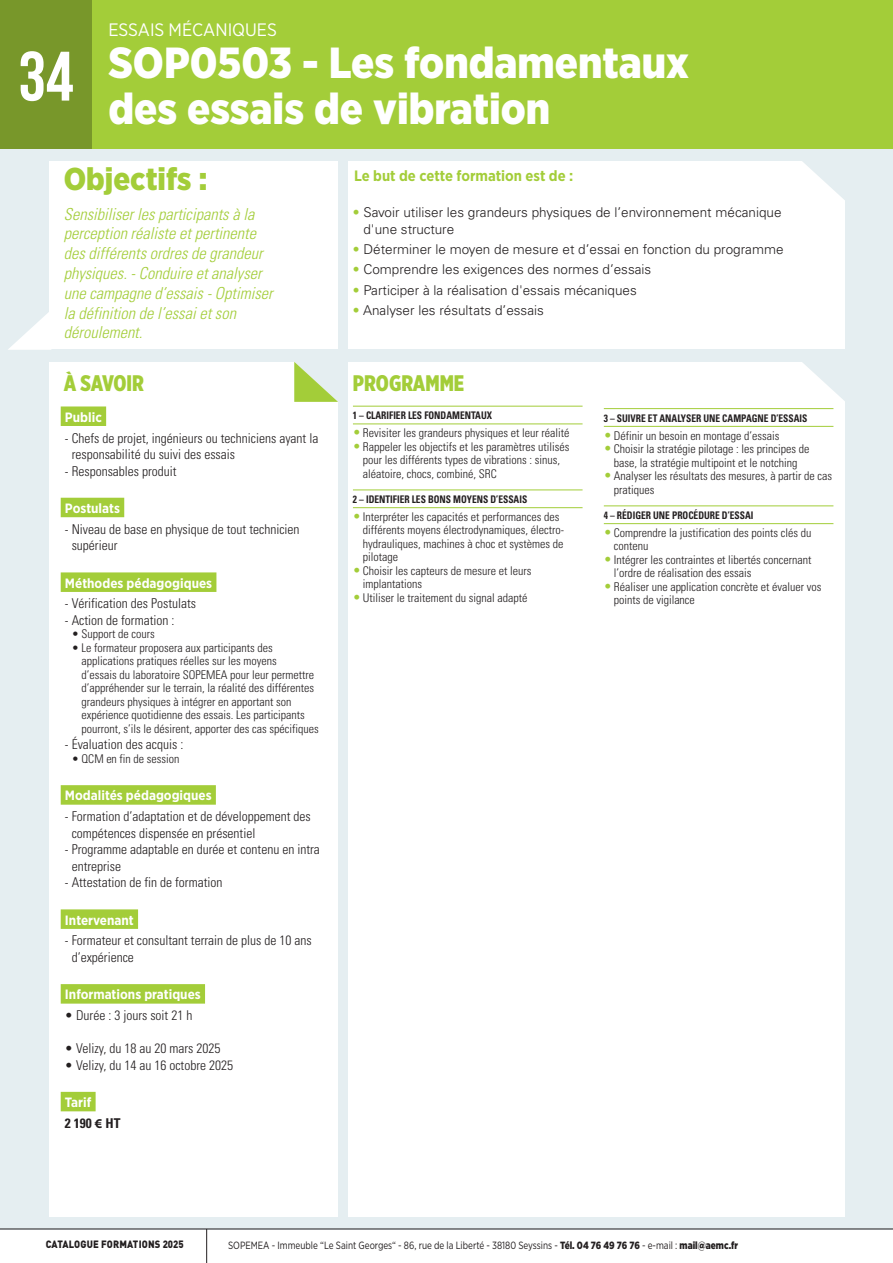
<style>
.page{position:relative;width:893px;height:1263px;background:#fff}
.page>*{position:absolute;margin:0;border:0;box-sizing:border-box;transform-origin:0 0}
.t1{font:700 69.75px "Bebas Neue";color:#fff}
.t2{font:900 43.5px/46.5px "Gotham Narrow";color:#fff}
.t3{font:900 31.5px "Gotham Narrow";color:#a3cd39}
.t4{font:900 22.5px "Gotham X Narrow";color:#a3cd39}
.t5{font:18px "Gotham Narrow";color:#fff}
.t6{font:italic 300 condensed 16.5px/19.8px "Univers";color:#a3cd39}
.t7{font:700 15px "Gotham Narrow";color:#a3cd39}
.Puces_generalite{font:300 condensed 13.5px/16.5px "Univers";color:#231f20}
.t8{font:300 13.5px/16.2px "Univers";color:#231f20}
.Form_CARTOUCHE_09{font:700 13.5px "Gotham Narrow";color:#fff}
.Form_TARIF{font:700 condensed 13.5px "Univers";color:#231f20}
.Puces_generalite-2{font:300 condensed 12px/13.5px "Univers";color:#231f20}
.Form_FILETS_09{font:700 condensed 10.5px "Univers";color:#231f20;scale:.9 1}
.t9{font:10.5px "Gotham Narrow";color:#231f20;scale:.9 1}
.t10{font:900 10.5px "DIN Pro";letter-spacing:.02em;color:#231f20;scale:.9 1}
.s1{color:#a3cd39}
.s2{font-family:"Myriad Pro";font-stretch:normal}
.s3{font-size:13.5px;color:#a3cd39}
.s4{font-weight:900}
</style>
<div class="page">
<div style="left:0;top:1217px;width:893px;height:12px;background:#e5eef1"></div>
<div style="left:0;top:350px;width:893px;height:12px;background:#e5eef1"></div>
<div style="left:0;top:149px;width:893px;height:12px;background:#e5eef1"></div>
<div style="left:0;top:149px;width:48px;height:1071px;background:#e5eef1"></div>
<div style="left:338px;top:149px;width:9px;height:1071px;background:#e5eef1"></div>
<div style="left:845px;top:149px;width:48px;height:1071px;background:#e5eef1"></div>
<svg style="left:802px;top:362px;width:43px;height:39px"></svg>
<svg style="left:8px;top:310px;width:41px;height:40px"></svg>
<hr style="left:353px;top:406px;width:230px;height:1px;background:#a3cd39">
<hr style="left:353px;top:423px;width:230px;height:1px;background:#a3cd39">
<hr style="left:353px;top:489px;width:230px;height:1px;background:#a3cd39">
<hr style="left:353px;top:507px;width:230px;height:1px;background:#a3cd39">
<hr style="left:604px;top:408px;width:229px;height:1px;background:#a3cd39">
<hr style="left:604px;top:426px;width:229px;height:1px;background:#a3cd39">
<hr style="left:604px;top:505px;width:229px;height:1px;background:#a3cd39">
<hr style="left:604px;top:523px;width:229px;height:1px;background:#a3cd39">
<div style="left:61px;top:406px;width:45px;height:20px;background:#a3cd39"></div>
<div style="left:61px;top:498px;width:63px;height:19px;background:#a3cd39"></div>
<div style="left:61px;top:572px;width:155px;height:20px;background:#a3cd39"></div>
<div style="left:61px;top:785px;width:155px;height:20px;background:#a3cd39"></div>
<div style="left:61px;top:909px;width:77px;height:20px;background:#a3cd39"></div>
<div style="left:61px;top:984px;width:144px;height:20px;background:#a3cd39"></div>
<div style="left:61px;top:1092px;width:35px;height:19px;background:#a3cd39"></div>
<svg style="left:294px;top:362px;width:44px;height:40px;background:#c4dd95"></svg>
<div style="left:0;top:0;width:893px;height:149px;background:#a3cd39"></div>
<svg style="left:802px;top:161px;width:43px;height:39px"></svg>
<div style="left:0;top:0;width:92px;height:149px;background:#78972a"></div>
<hr style="left:0;top:1229px;width:893px;height:1px;background:#231f20">
<hr style="left:206px;top:1229px;width:1px;height:34px;background:#231f20">
<p class="t1" style="left:18px;top:38px;width:57px">34</p>
<p class="t5" style="left:108px;top:18px;width:170px">ESSAIS MÉCANIQUES</p>
<p class="t2" style="left:108px;top:39px;width:582px">SOP0503 - Les fondamentaux des essais de vibration</p>
<p class="t3" style="left:64px;top:158px;width:145px">Objectifs :</p>
<p class="t6" style="left:64px;top:204px;width:210px">Sensibiliser les participants à la perception réaliste et pertinente des différents ordres de grandeur physiques. - Conduire et analyser une campagne d’essais - Optimiser la définition de l’essai et son déroulement.</p>
<p class="t7" style="left:354px;top:166px;width:221px">Le but de cette formation est de :</p>
<p class="t8" style="left:363px;top:204px;width:420px;text-indent:-11px"><span class="s1">•</span> Savoir utiliser les grandeurs physiques de l’environnement mécanique d'une structure</p>
<p class="t8" style="left:353px;top:241px;width:432px"><span class="s1">•</span> Déterminer le moyen de mesure et d’essai en fonction du programme</p>
<p class="t8" style="left:353px;top:262px;width:300px"><span class="s1">•</span> Comprendre les exigences des normes d’essais</p>
<p class="t8" style="left:353px;top:282px;width:285px"><span class="s1">•</span> Participer à la réalisation d'essais mécaniques</p>
<p class="t8" style="left:353px;top:302px;width:192px"><span class="s1">•</span> Analyser les résultats d’essais</p>
<p class="t4" style="left:64px;top:369px;width:82px">À SAVOIR</p>
<p class="t4" style="left:353px;top:369px;width:113px">PROGRAMME</p>
<p class="Form_CARTOUCHE_09" style="left:65px;top:408px;width:38px">Public</p>
<p class="Puces_generalite" style="left:72px;top:429px;width:248px;text-indent:-7px">- Chefs de projet, ingénieurs ou techniciens ayant la responsabilité du suivi des essais</p>
<p class="Puces_generalite" style="left:65px;top:462px;width:113px">- Responsables produit</p>
<p class="Form_CARTOUCHE_09" style="left:65px;top:499px;width:57px">Postulats</p>
<p class="Puces_generalite" style="left:72px;top:521px;width:229px;text-indent:-7px">- Niveau de base en physique de tout technicien supérieur</p>
<p class="Form_CARTOUCHE_09" style="left:65px;top:574px;width:149px">Méthodes pédagogiques</p>
<p class="Puces_generalite" style="left:65px;top:595px;width:133px">- Vérification des Postulats</p>
<p class="Puces_generalite" style="left:65px;top:612px;width:111px">- Action de formation :</p>
<p class="Puces_generalite-2" style="left:72px;top:627px;width:85px">• Support de cours</p>
<p class="Puces_generalite-2" style="left:82px;top:641px;width:239px;text-indent:-10px">• Le formateur proposera aux participants des applications pratiques réelles sur les moyens<br>d’essais du laboratoire SOPEMEA pour leur permettre d’appréhender sur le terrain, la réalité des différentes grandeurs physiques à intégrer en apportant son expérience quotidienne des essais. Les participants pourront, s’ils le désirent, apporter des cas spécifiques</p>
<p class="Puces_generalite" style="left:65px;top:736px;width:120px">- Évaluation des acquis :</p>
<p class="Puces_generalite-2" style="left:72px;top:752px;width:109px">• QCM en fin de session</p>
<p class="Form_CARTOUCHE_09" style="left:65px;top:787px;width:148px">Modalités pédagogiques</p>
<p class="Puces_generalite" style="left:72px;top:808px;width:241px;text-indent:-7px">- Formation d’adaptation et de développement des compétences dispensée en présentiel</p>
<p class="Puces_generalite" style="left:72px;top:841px;width:250px;text-indent:-7px">- Programme adaptable en durée et contenu en intra entreprise</p>
<p class="Puces_generalite" style="left:65px;top:874px;width:159px">- Attestation de fin de formation</p>
<p class="Form_CARTOUCHE_09" style="left:65px;top:911px;width:70px">Intervenant</p>
<p class="Puces_generalite" style="left:72px;top:932px;width:241px;text-indent:-7px">- Formateur et consultant terrain de plus de 10 ans d’expérience</p>
<p class="Form_CARTOUCHE_09" style="left:65px;top:986px;width:137px">Informations pratiques</p>
<p class="Puces_generalite" style="left:65px;top:1007px;width:129px">• Durée : 3 jours soit 21 h</p>
<p class="Puces_generalite" style="left:65px;top:1040px;width:157px">• Velizy, du 18 au 20 mars 2025</p>
<p class="Puces_generalite" style="left:65px;top:1057px;width:170px">• Velizy, du 14 au 16 octobre 2025</p>
<p class="Form_CARTOUCHE_09" style="left:65px;top:1094px;width:28px">Tarif</p>
<p class="Form_TARIF" style="left:65px;top:1115px;width:57px">2 190 <span class="s2">€</span> HT</p>
<p class="Form_FILETS_09" style="left:353px;top:409px;width:156px">1 – CLARIFIER LES FONDAMENTAUX</p>
<p class="Puces_generalite-2" style="left:353px;top:426px;width:218px"><span class="s3">•</span>Revisiter les grandeurs physiques et leur réalité</p>
<p class="Puces_generalite-2" style="left:363px;top:440px;width:208px;text-indent:-10px"><span class="s3">•</span>Rappeler les objectifs et les paramètres utilisés pour les différents types de vibrations : sinus, aléatoire, chocs, combiné, SRC</p>
<p class="Form_FILETS_09" style="left:353px;top:493px;width:195px">2 – IDENTIFIER LES BONS MOYENS D’ESSAIS</p>
<p class="Puces_generalite-2" style="left:363px;top:510px;width:203px;text-indent:-10px"><span class="s3">•</span>Interpréter les capacités et performances des différents moyens électrodynamiques, électro&shy;hydrauliques, machines à choc et systèmes de pilotage</p>
<p class="Puces_generalite-2" style="left:363px;top:564px;width:170px;text-indent:-10px"><span class="s3">•</span>Choisir les capteurs de mesure et leurs implantations</p>
<p class="Puces_generalite-2" style="left:353px;top:591px;width:176px"><span class="s3">•</span>Utiliser le traitement du signal adapté</p>
<p class="Form_FILETS_09" style="left:604px;top:412px;width:228px">3 – SUIVRE ET ANALYSER UNE CAMPAGNE D’ESSAIS</p>
<p class="Puces_generalite-2" style="left:604px;top:428px;width:177px"><span class="s3">•</span>Définir un besoin en montage d’essais</p>
<p class="Puces_generalite-2" style="left:604px;top:442px;width:207px;text-align:center"><span class="s3">•</span>Choisir la stratégie pilotage : les principes de base, la stratégie multipoint et le notching</p>
<p class="Puces_generalite-2" style="left:614px;top:469px;width:220px;text-indent:-10px"><span class="s3">•</span>Analyser les résultats des mesures, à partir de cas pratiques</p>
<p class="Form_FILETS_09" style="left:604px;top:509px;width:168px">4 – RÉDIGER UNE PROCÉDURE D’ESSAI</p>
<p class="Puces_generalite-2" style="left:614px;top:526px;width:199px;text-indent:-10px"><span class="s3">•</span>Comprendre la justification des points clés du contenu</p>
<p class="Puces_generalite-2" style="left:614px;top:553px;width:199px;text-indent:-10px"><span class="s3">•</span>Intégrer les contraintes et libertés concernant l’ordre de réalisation des essais</p>
<p class="Puces_generalite-2" style="left:614px;top:580px;width:209px;text-indent:-10px"><span class="s3">•</span>Réaliser une application concrète et évaluer vos points de vigilance</p>
<p class="t10" style="left:46px;top:1235px;width:155px">CATALOGUE FORMATIONS 2025</p>
<p class="t9" style="left:228px;top:1238px;width:568px">SOPEMEA - Immeuble “Le Saint Georges“ - 86, rue de la Liberté - 38180 Seyssins - <span class="s4">Tél. 04 76 49 76 76</span> - e-mail : <span class="s4">mail@aemc.fr</span></p>
</div>
